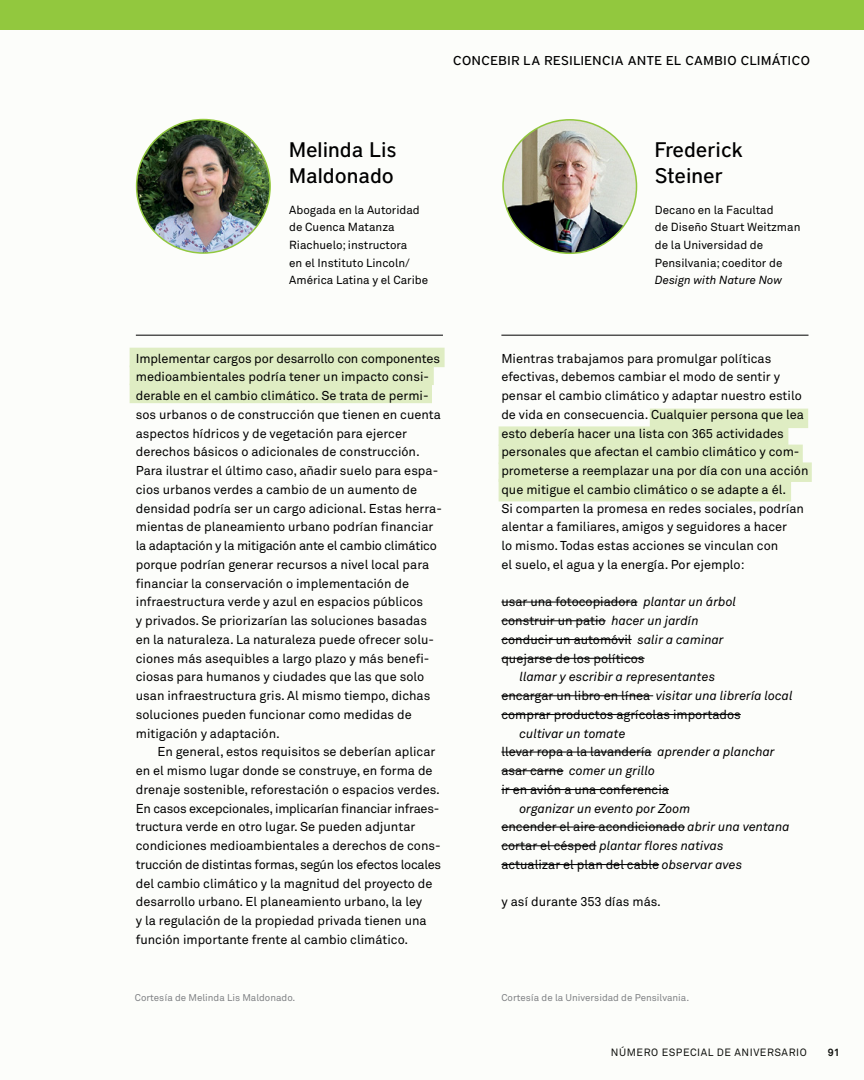
<style>
.page{position:relative;width:864px;height:1080px;background:#fcfdfa}
.page>*{position:absolute;margin:0;border:0;box-sizing:border-box;transform-origin:0 0}
.t1{font:500 21px/25.5px "District";color:#000}
.t2{font:12.75px/18.8px "Akkurat Pro";color:#000}
.t3{font:italic 12.75px/18.8px "Akkurat Pro";color:#000}
.t4{font:500 12.75px "District";letter-spacing:.045em;color:#000}
.t5{font:11.7px/17.5px "Akkurat Pro";color:#000}
.t6{font:italic 11.7px "Akkurat Pro";color:#000}
.t7{font:10.5px "Akkurat Pro";letter-spacing:.05em;color:#000}
.t8{font:700 10.5px "Akkurat Pro";color:#000}
.t9{font:9.75px "Akkurat Pro";color:#808285}
.s1{font-style:italic}
.s2{font-style:normal}
</style>
<div class="page">
<div style="left:0;top:0;width:864px;height:30px;background:#92c83e"></div>
<img style="left:137px;top:120px;width:133px;height:133px;border-radius:67px">
<img style="left:503px;top:120px;width:134px;height:133px;border-radius:67px">
<div style="left:130px;top:366px;width:304px;height:19px;background:#dfedc3"></div>
<div style="left:130px;top:348px;width:315px;height:19px;background:#dfedc3"></div>
<div style="left:130px;top:384px;width:302px;height:19px;background:#dfedc3"></div>
<div style="left:499px;top:426px;width:289px;height:20px;background:#dfedc3"></div>
<div style="left:650px;top:409px;width:158px;height:19px;background:#dfedc3"></div>
<div style="left:499px;top:462px;width:313px;height:20px;background:#dfedc3"></div>
<div style="left:499px;top:445px;width:304px;height:19px;background:#dfedc3"></div>
<div style="left:499px;top:479px;width:292px;height:22px;background:#dfedc3"></div>
<hr style="left:136px;top:335px;width:307px;height:1px;background:#000">
<hr style="left:501px;top:335px;width:308px;height:1px;background:#000">
<hr style="left:501px;top:602px;width:136px;height:1px;background:#000">
<hr style="left:501px;top:621px;width:105px;height:1px;background:#000">
<hr style="left:501px;top:639px;width:131px;height:1px;background:#000">
<hr style="left:501px;top:658px;width:144px;height:1px;background:#000">
<hr style="left:501px;top:696px;width:152px;height:1px;background:#000">
<hr style="left:501px;top:714px;width:240px;height:1px;background:#000">
<hr style="left:501px;top:752px;width:151px;height:1px;background:#000">
<hr style="left:501px;top:771px;width:62px;height:1px;background:#000">
<hr style="left:501px;top:789px;width:168px;height:1px;background:#000">
<hr style="left:501px;top:827px;width:184px;height:1px;background:#000">
<hr style="left:501px;top:846px;width:96px;height:1px;background:#000">
<hr style="left:501px;top:864px;width:158px;height:1px;background:#000">
<p class="t4" style="left:453px;top:53px;width:358px">CONCEBIR LA RESILIENCIA ANTE EL CAMBIO CLIMÁTICO</p>
<h1 class="t1" style="left:289px;top:137px;width:109px">Melinda Lis<br>Maldonado</h1>
<p class="t5" style="left:289px;top:201px;width:140px">Abogada en la Autoridad de Cuenca Matanza<br>Riachuelo; instructora<br>en el Instituto Lincoln/<br>América Latina y el Caribe</p>
<p class="t2" style="left:136px;top:349px;width:308px">Implementar cargos por desarrollo con componentes medioambientales podría tener un impacto consi&shy;derable en el cambio climático. Se trata de permi&shy;sos urbanos o de construcción que tienen en cuenta aspectos hídricos y de vegetación para ejercer derechos básicos o adicionales de construcción.<br>Para ilustrar el último caso, añadir suelo para espa&shy;cios urbanos verdes a cambio de un aumento de densidad podría ser un cargo adicional. Estas herra&shy;mientas de planeamiento urbano podrían financiar la adaptación y la mitigación ante el cambio climático porque podrían generar recursos a nivel local para financiar la conservación o implementación de infraestructura verde y azul en espacios públicos<br>y privados. Se priorizarían las soluciones basadas en la naturaleza. La naturaleza puede ofrecer solu&shy;ciones más asequibles a largo plazo y más benefi&shy;ciosas para humanos y ciudades que las que solo usan infraestructura gris. Al mismo tiempo, dichas soluciones pueden funcionar como medidas de mitigación y adaptación.</p>
<p class="t2" style="left:136px;top:743px;width:307px;text-indent:22px">En general, estos requisitos se deberían aplicar en el mismo lugar donde se construye, en forma de drenaje sostenible, reforestación o espacios verdes.<br>En casos excepcionales, implicarían financiar infraes&shy;tructura verde en otro lugar. Se pueden adjuntar condiciones medioambientales a derechos de cons&shy;trucción de distintas formas, según los efectos locales del cambio climático y la magnitud del proyecto de desarrollo urbano. El planeamiento urbano, la ley<br>y la regulación de la propiedad privada tienen una función importante frente al cambio climático.</p>
<h1 class="t1" style="left:655px;top:137px;width:90px">Frederick<br>Steiner</h1>
<p class="t5" style="left:655px;top:201px;width:147px">Decano en la Facultad<br>de Diseño Stuart Weitzman de la Universidad de<br>Pensilvania; coeditor de</p>
<p class="t6" style="left:655px;top:273px;width:129px">Design with Nature Now</p>
<p class="t2" style="left:501px;top:349px;width:309px">Mientras trabajamos para promulgar políticas efectivas, debemos cambiar el modo de sentir y pensar el cambio climático y adaptar nuestro estilo de vida en consecuencia. Cualquier persona que lea esto debería hacer una lista con 365 actividades personales que afectan el cambio climático y com&shy;prometerse a reemplazar una por día con una acción que mitigue el cambio climático o se adapte a él.<br>Si comparten la promesa en redes sociales, podrían alentar a familiares, amigos y seguidores a hacer<br>lo mismo. Todas estas acciones se vinculan con<br>el suelo, el agua y la energía. Por ejemplo:</p>
<p class="t2" style="left:501px;top:593px;width:236px">usar una fotocopiadora <span class="s1">plantar un árbol </span>construir un patio <span class="s1">hacer un jardín </span>conducir un automóvil <span class="s1">salir a caminar </span>quejarse de los políticos</p>
<p class="t2" style="left:501px;top:668px;width:293px;text-indent:18px"><span class="s1">llamar y escribir a representantes<br></span>encargar un libro en línea <span class="s1">visitar una librería local </span>comprar productos agrícolas importados</p>
<p class="t2" style="left:501px;top:724px;width:275px;text-indent:18px"><span class="s1">cultivar un tomate<br></span>llevar ropa a la lavandería <span class="s1">aprender a planchar </span>asar carne <span class="s1">comer un grillo<br></span>ir en avión a una conferencia</p>
<p class="t3" style="left:501px;top:799px;width:290px;text-indent:18px">organizar un evento por Zoom<br><span class="s2">encender el aire acondicionado</span> abrir una ventana <span class="s2">cortar el césped</span> plantar flores nativas<br><span class="s2">actualizar el plan del cable</span> observar aves</p>
<p class="t2" style="left:501px;top:893px;width:161px">y así durante 353 días más.</p>
<p class="t9" style="left:135px;top:991px;width:162px">Cortesía de Melinda Lis Maldonado.</p>
<p class="t9" style="left:501px;top:991px;width:189px">Cortesía de la Universidad de Pensilvania.</p>
<p class="t7" style="left:611px;top:1047px;width:197px">NÚMERO ESPECIAL DE ANIVERSARIO</p>
<p class="t8" style="left:828px;top:1046px;width:13px">91</p>
</div>
